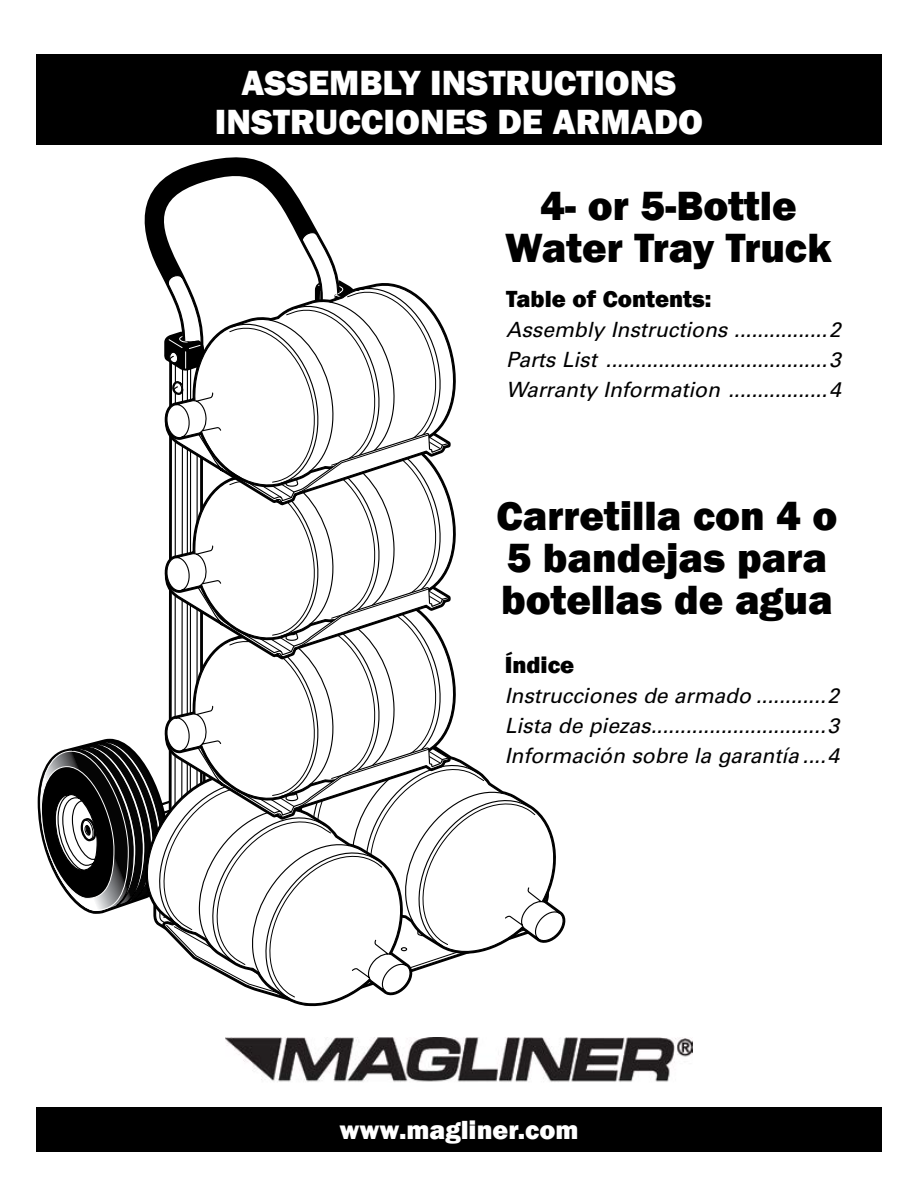
<style>
.page{position:relative;width:918px;height:1188px;background:#fff}
.page>*{position:absolute;margin:0;border:0;box-sizing:border-box;transform-origin:0 0}
.t1{font:800 42px/42px "Franklin Gothic";color:#000;text-align:center}
.t2{font:800 36px/39px "Franklin Gothic";color:#fff;text-align:center}
.t3{font:800 27px "Franklin Gothic";color:#fff}
.t4{font:800 24px "Franklin Gothic";color:#000}
.t5{font:italic 21px/30px "Univers LT Std";color:#000;text-align:justify}
</style>
<div class="page">
<svg style="left:37px;top:157px;width:528px;height:843px"></svg>
<div style="left:36px;top:54px;width:846px;height:90px;background:#000"></div>
<div style="left:36px;top:1107px;width:846px;height:45px;background:#000"></div>
<img style="left:226px;top:1038px;width:466px;height:44px">
<h2 class="t2" style="left:215px;top:64px;width:490px">ASSEMBLY INSTRUCTIONS<br>INSTRUCCIONES DE ARMADO</h2>
<h1 class="t1" style="left:505px;top:185px;width:328px">4- or 5-Bottle<br>Water Tray Truck</h1>
<p class="t4" style="left:506px;top:284px;width:207px">Table of Contents:</p>
<p class="t5" style="left:506px;top:315px;width:336px">Assembly Instructions ................2<br>Parts List ......................................3<br>Warranty Information .................4</p>
<h1 class="t1" style="left:496px;top:495px;width:342px;text-align:left">Carretilla con 4 o<br>5 bandejas para botellas de agua</h1>
<p class="t4" style="left:505px;top:649px;width:71px">Índice</p>
<p class="t5" style="left:505px;top:681px;width:336px">Instrucciones de armado ............2<br>Lista de piezas..............................3<br>Información sobre la garantía ....4</p>
<p class="t3" style="left:339px;top:1113px;width:241px">www.magliner.com</p>
</div>
